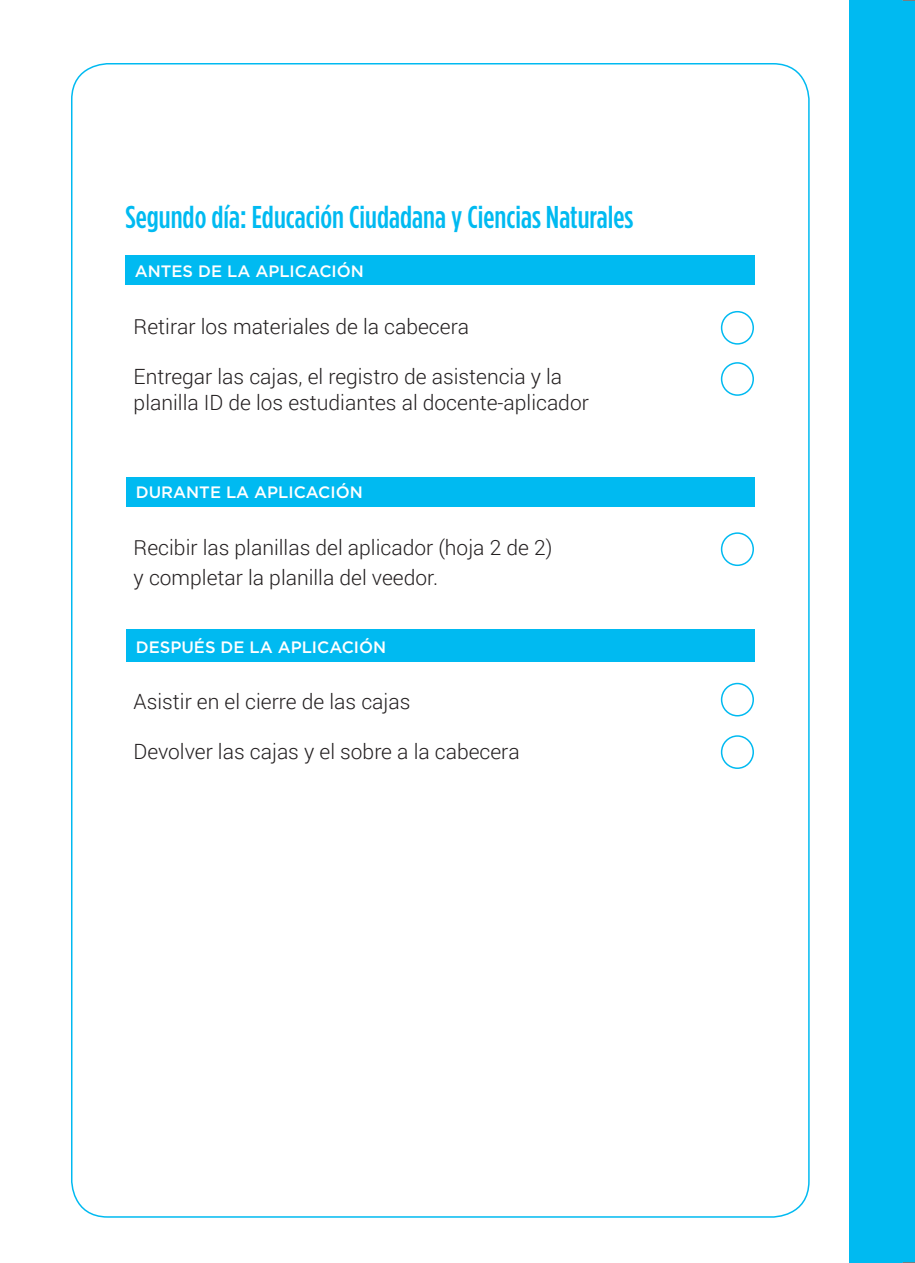
<style>
.page{position:relative;width:915px;height:1263px;background:#fff}
.page>*{position:absolute;margin:0;border:0;box-sizing:border-box;transform-origin:0 0}
.t1{font:500 condensed 31.5px "Gotham HTF";color:#00baf1}
.t2{font:300 21px/30px "Roboto";color:#231f20}
.t3{font:500 16.5px "Gotham HTF";color:#fff}
</style>
<div class="page">
<div style="left:848px;top:0;width:66px;height:1263px;background:#00baf1"></div>
<div style="left:126px;top:255px;width:628px;height:29px;background:#00baf1"></div>
<div style="left:127px;top:477px;width:627px;height:29px;background:#00baf1"></div>
<div style="left:127px;top:629px;width:627px;height:33px;background:#00baf1"></div>
<div style="left:720px;top:683px;width:33px;height:33px;border:2px solid #00baf1;border-radius:50%"></div>
<div style="left:720px;top:311px;width:33px;height:34px;border:2px solid #00baf1;border-radius:50%"></div>
<div style="left:720px;top:362px;width:33px;height:34px;border:2px solid #00baf1;border-radius:50%"></div>
<div style="left:720px;top:735px;width:33px;height:34px;border:2px solid #00baf1;border-radius:50%"></div>
<div style="left:720px;top:532px;width:33px;height:34px;border:2px solid #00baf1;border-radius:50%"></div>
<svg style="left:902px;top:0;width:12px;height:1px"></svg>
<svg style="left:902px;top:1262px;width:12px;height:1px"></svg>
<h1 class="t1" style="left:125px;top:199px;width:509px">Segundo día: Educación Ciudadana y Ciencias Naturales</h1>
<p class="t3" style="left:135px;top:261px;width:230px">ANTES DE LA APLICACIÓN</p>
<p class="t2" style="left:134px;top:311px;width:337px">Retirar los materiales de la cabecera</p>
<p class="t2" style="left:134px;top:364px;width:456px;line-height:25.2px">Entregar las cajas, el registro de asistencia y la planilla ID de los estudiantes al docente-aplicador</p>
<p class="t3" style="left:136px;top:483px;width:228px">DURANTE LA APLICACIÓN</p>
<p class="t2" style="left:134px;top:532px;width:420px">Recibir las planillas del aplicador (hoja 2 de 2) y completar la planilla del veedor.</p>
<p class="t3" style="left:136px;top:637px;width:252px">DESPUÉS DE LA APLICACIÓN</p>
<p class="t2" style="left:134px;top:686px;width:278px">Asistir en el cierre de las cajas</p>
<p class="t2" style="left:134px;top:736px;width:387px">Devolver las cajas y el sobre a la cabecera</p>
</div>
